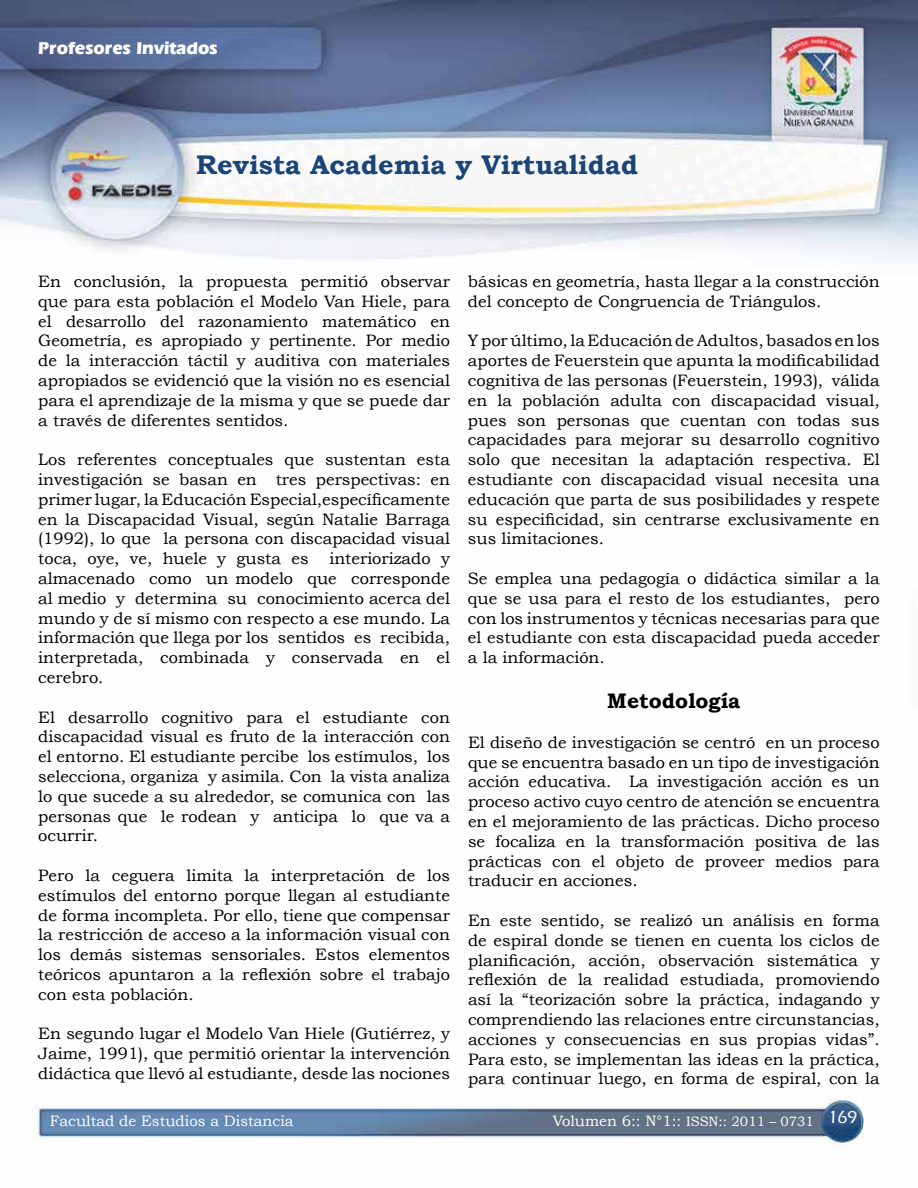
<style>
.page{position:relative;width:918px;height:1188px;background:#fff}
.page>*{position:absolute;margin:0;border:0;box-sizing:border-box;transform-origin:0 0}
.t1{font:700 27px "Bookman Old Style";color:#1a4576}
.t2{font:700 21px "Bookman Old Style";color:#000}
.t3{font:700 18px "Eras IT Cby BT";color:#fff}
.t4{font:500 18px "Eras ITC";color:#fff}
.t5{font:16.5px/19.8px "Bookman Old Style";color:#000;text-align:justify}
.t6{font:15px "Bookman Old Style";color:#fff}
.s1{font-size:13.5px}
</style>
<div class="page">
<img style="left:0;top:0;width:918px;height:1149px">
<p class="t3" style="left:38px;top:37px;width:181px">Profesores Invitados</p>
<h1 class="t1" style="left:196px;top:149px;width:443px">Revista Academia y Virtualidad</h1>
<p class="t5" style="left:38px;top:271px;width:413px">En conclusión, la propuesta permitió observar que para esta población el Modelo Van Hiele, para el desarrollo del razonamiento matemático en Geometría, es apropiado y pertinente. Por medio de la interacción táctil y auditiva con materiales apropiados se evidenció que la visión no es esencial para el aprendizaje de la misma y que se puede dar a través de diferentes sentidos.</p>
<p class="t5" style="left:38px;top:450px;width:413px">Los referentes conceptuales que sustentan esta investigación se basan en tres perspectivas: en primer lugar, la Educación Especial,específicamente en la Discapacidad Visual, según Natalie Barraga (1992), lo que la persona con discapacidad visual toca, oye, ve, huele y gusta es</p>
<p class="t5" style="left:38px;top:549px;width:413px;text-indent:291px">interiorizado y almacenado como un modelo que corresponde al medio y determina su conocimiento acerca del mundo y de sí mismo con respecto a ese mundo. La información que llega por los sentidos es recibida, interpretada, combinada y conservada en el cerebro.</p>
<p class="t5" style="left:38px;top:707px;width:413px">El desarrollo cognitivo para el estudiante con discapacidad visual es fruto de la interacción con el entorno. El estudiante percibe los estímulos, los selecciona, organiza y asimila. Con la vista analiza lo que sucede a su alrededor, se comunica con las personas que le rodean y anticipa lo que va a ocurrir.</p>
<p class="t5" style="left:38px;top:865px;width:413px">Pero la ceguera limita la interpretación de los estímulos del entorno porque llegan al estudiante de forma incompleta. Por ello, tiene que compensar la restricción de acceso a la información visual con los demás sistemas sensoriales. Estos elementos teóricos apuntaron a la reflexión sobre el trabajo con esta población.</p>
<p class="t5" style="left:38px;top:1024px;width:413px">En segundo lugar el Modelo Van Hiele (Gutiérrez, y Jaime, 1991), que permitió orientar la intervención didáctica que llevó al estudiante, desde las nociones</p>
<p class="t5" style="left:468px;top:271px;width:413px">básicas en geometría, hasta llegar a la construcción del concepto de Congruencia de Triángulos.</p>
<p class="t5" style="left:468px;top:331px;width:413px">Y por último, la Educación de Adultos, basados en los aportes de Feuerstein que apunta la modificabilidad cognitiva de las personas (Feuerstein, 1993), válida en la población adulta con discapacidad visual, pues son personas que cuentan con todas sus capacidades para mejorar su desarrollo cognitivo solo que necesitan la adaptación respectiva. El estudiante con discapacidad visual necesita una educación que parta de sus posibilidades y respete su especificidad, sin centrarse exclusivamente en sus limitaciones.</p>
<p class="t5" style="left:468px;top:568px;width:413px">Se emplea una pedagogía o didáctica similar a la que se usa para el resto de los estudiantes, pero con los instrumentos y técnicas necesarias para que el estudiante con esta discapacidad pueda acceder a la información.</p>
<p class="t2" style="left:607px;top:688px;width:135px">Metodología</p>
<p class="t5" style="left:468px;top:732px;width:413px">El diseño de investigación se centró en un proceso que se encuentra basado en un tipo de investigación acción educativa. La investigación acción es un proceso activo cuyo centro de atención se encuentra en el mejoramiento de las prácticas. Dicho proceso se focaliza en la transformación positiva de las prácticas con el objeto de proveer medios para traducir en acciones.</p>
<p class="t5" style="left:468px;top:910px;width:413px">En este sentido, se realizó un análisis en forma de espiral donde se tienen en cuenta los ciclos de planificación, acción, observación sistemática y reflexión de la realidad estudiada, promoviendo así la “teorización sobre la práctica, indagando y comprendiendo las relaciones entre circunstancias, acciones y consecuencias en sus propias vidas”.<br>Para esto, se implementan las ideas en la práctica, para continuar luego, en forma de espiral, con la</p>
<p class="t6" style="left:50px;top:1113px;width:245px">Facultad de Estudios a Distancia</p>
<p class="t6" style="left:553px;top:1113px;width:263px">Volumen 6:: N°1:: <span class="s1">ISSN:: 2011 – 0731</span></p>
<p class="t4" style="left:828px;top:1107px;width:31px">169</p>
</div>
